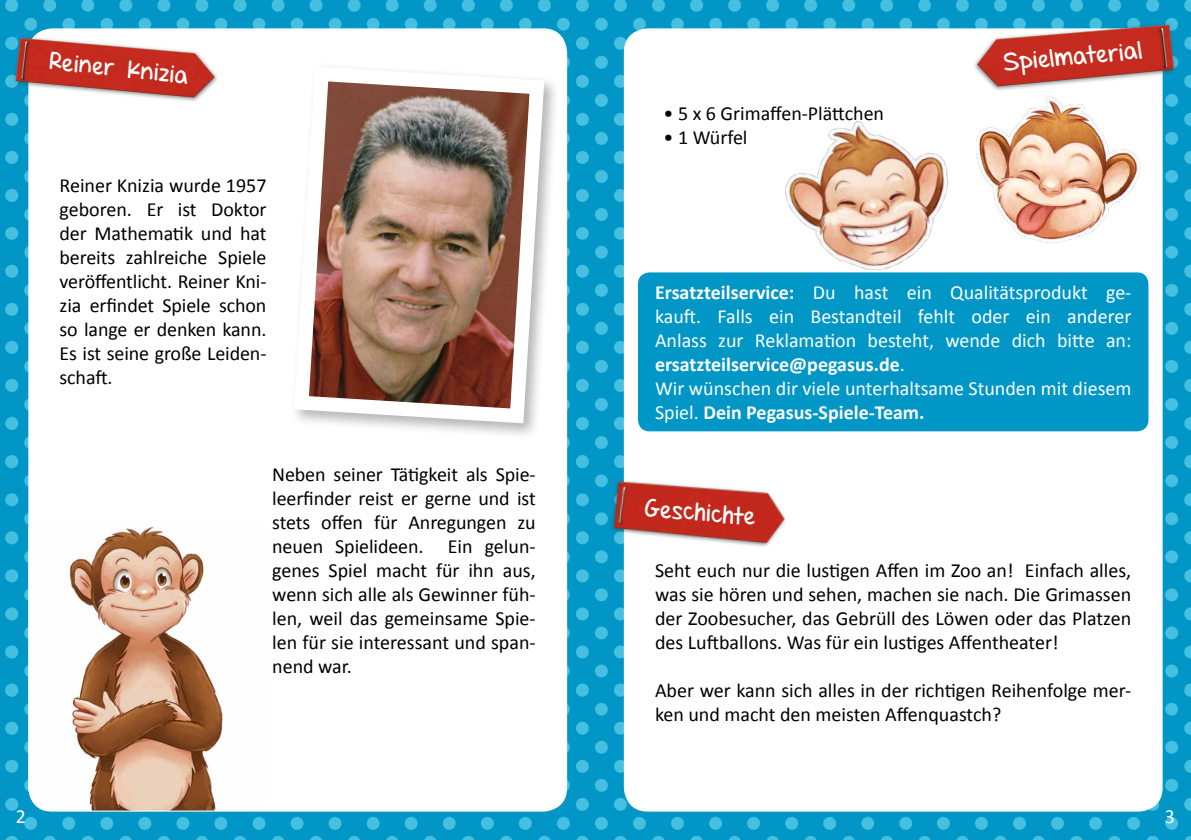
<style>
.page{position:relative;width:1191px;height:840px;background:#fff}
.page>*{position:absolute;margin:0;border:0;box-sizing:border-box;transform-origin:0 0}
.t1{font:24px "Set Firetothe Rain";color:#fff}
.t2{font:20px/24px "Calibri";color:#000;text-align:justify}
.t3{font:20px/24px "Calibri";color:#fff}
.s1{font-weight:700}
</style>
<div class="page">
<img style="left:0;top:0;width:1191px;height:839px">
<div style="left:28px;top:28px;width:539px;height:783px;background:#fff;border-radius:24px"></div>
<div style="left:624px;top:28px;width:538px;height:783px;background:#fff;border-radius:24px"></div>
<img style="left:957px;top:0;width:234px;height:116px">
<img style="left:295px;top:67px;width:257px;height:363px">
<img style="left:957px;top:63px;width:208px;height:219px">
<img style="left:28px;top:526px;width:195px;height:284px">
<img style="left:785px;top:78px;width:202px;height:194px">
<img style="left:0;top:17px;width:281px;height:112px">
<img style="left:592px;top:465px;width:193px;height:92px">
<div style="left:638px;top:272px;width:510px;height:159px;background:#0096c6;border-radius:11px"></div>
<p class="t1" style="left:51px;top:47px;width:141px;rotate:6deg">Reiner Knizia</p>
<p class="t2" style="left:60px;top:173px;width:208px">Reiner Knizia wurde 1957 geboren. Er ist Doktor der Mathematik und hat bereits zahlreiche Spiele veröffentlicht. Reiner Kni&shy;zia erfindet Spiele schon so lange er denken kann.<br>Es ist seine große Leiden&shy;schaft.</p>
<p class="t2" style="left:272px;top:461px;width:265px">Neben seiner Tätigkeit als Spie&shy;leerfinder reist er gerne und ist stets offen für Anregungen zu neuen Spielideen. Ein gelun&shy;genes Spiel macht für ihn aus, wenn sich alle als Gewinner füh&shy;len, weil das gemeinsame Spie&shy;len für sie interessant und span&shy;nend war.</p>
<p class="t2" style="left:663px;top:101px;width:222px">• 5 x 6 Grimaffen-Plättchen</p>
<p class="t2" style="left:663px;top:125px;width:85px">• 1 Würfel</p>
<p class="t1" style="left:1002px;top:48px;width:140px;rotate:-5deg">Spielmaterial</p>
<p class="t3" style="left:655px;top:280px;width:478px"><span class="s1">Ersatzteilservice:</span> Du hast ein Qualitätsprodukt ge&shy;kauft. Falls ein Bestandteil fehlt oder ein anderer Anlass zur Reklamation besteht, wende dich bitte an: <span class="s1">ersatzteilservice@pegasus.de</span>.<br>Wir wünschen dir viele unterhaltsame Stunden mit diesem Spiel. <span class="s1">Dein Pegasus-Spiele-Team.</span></p>
<p class="t1" style="left:646px;top:493px;width:113px;rotate:5deg">Geschichte</p>
<p class="t2" style="left:655px;top:557px;width:478px">Seht euch nur die lustigen Affen im Zoo an! Einfach alles, was sie hören und sehen, machen sie nach. Die Grimassen der Zoobesucher, das Gebrüll des Löwen oder das Platzen des Luftballons. Was für ein lustiges Affentheater!</p>
<p class="t2" style="left:655px;top:677px;width:477px">Aber wer kann sich alles in der richtigen Reihenfolge mer&shy;ken und macht den meisten Affenquastch?</p>
<p class="t3" style="left:16px;top:804px;width:12px">2</p>
<p class="t3" style="left:1164px;top:803px;width:12px">3</p>
</div>
